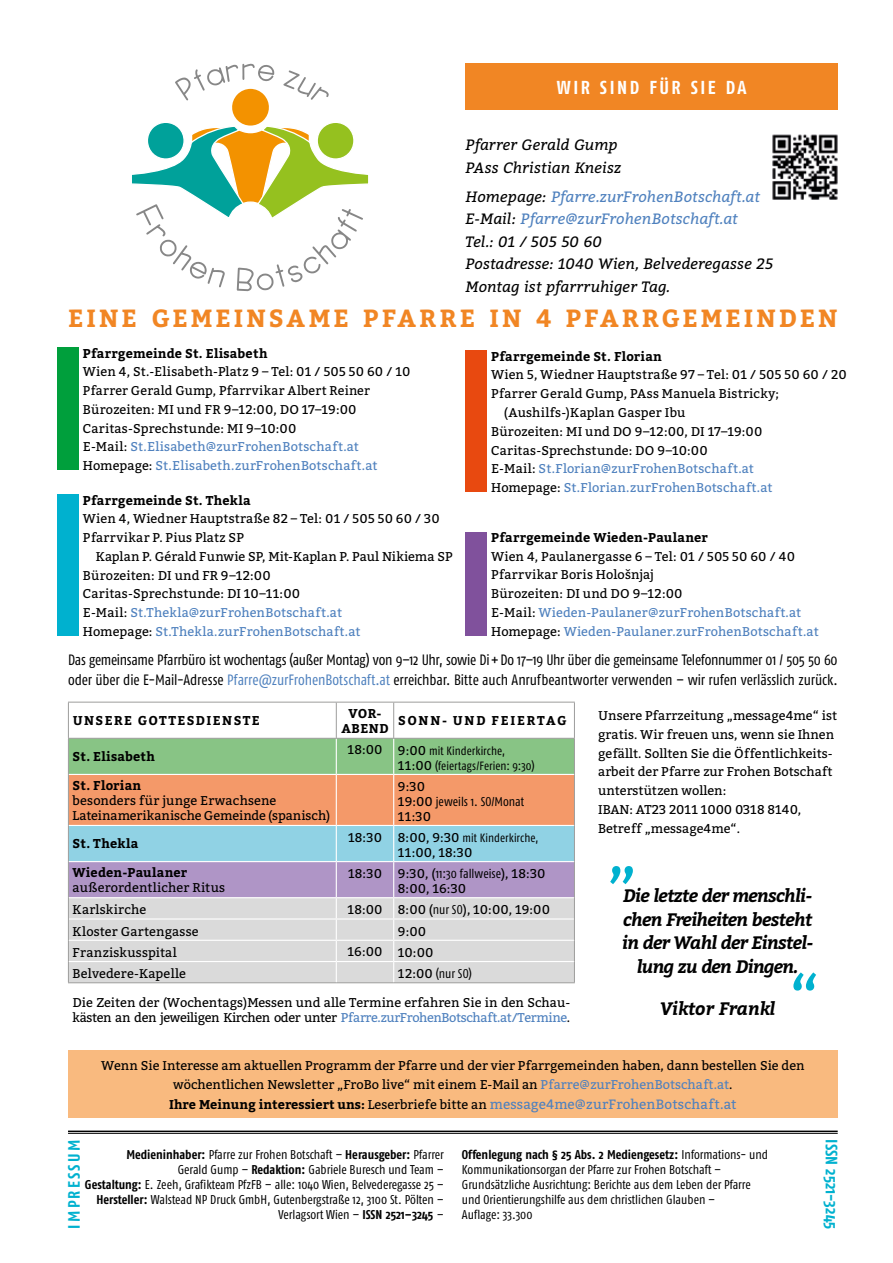
<style>
.page{position:relative;width:893px;height:1263px;background:#fff}
.page>*{position:absolute;margin:0;border:0;box-sizing:border-box;transform-origin:0 0}
.t1{font:700 24.75px "Bitter";letter-spacing:.12em;color:#f18624}
.t2{font:700 18.75px "Fago Co";letter-spacing:.135em;color:#fff}
.t3{font:italic 700 18px/23.7px "Bitter";letter-spacing:-.04em;color:#000;text-align:center}
.t4{font:italic 700 18px "Bitter";color:#000}
.t5{font:700 16.5px "Fago Co";letter-spacing:.01em;color:#00b1cf}
.t6{font:700 16.5px "Fago Co";letter-spacing:.135em;color:#00b1cf}
.t7{font:15px/19.5px "Fago Co";letter-spacing:-.01em;color:#000}
.t8{font:italic 15px/22.5px "Bitter";letter-spacing:.005em;color:#000}
.t9{font:13.5px "Bitter";letter-spacing:.01em;color:#4f81be}
.t10{font:12.75px/18.8px "Bitter";color:#000}
.t11{font:12.75px/15px "Fago Co";color:#000;text-align:right}
.t12{font:700 12.75px/15px "Bitter";letter-spacing:.015em;color:#000;text-align:center}
.t13{font:12.75px/15px "Bitter";letter-spacing:-.03em;color:#000}
.t14{font:12.75px "Bitter";letter-spacing:.015em;color:#4f81be}
.t15{font:12.75px "Bitter";letter-spacing:.02em;color:#000}
.t16{font:700 12.75px "Bitter";letter-spacing:.11em;color:#000}
.t17{font:700 12.75px "Bitter";letter-spacing:.135em;color:#000}
.t18{font:12px/15px "Fago Co";letter-spacing:.005em;color:#000}
.s1{color:#4f81be}
.s2{color:#000}
.s3{font-family:"Bitter";font-size:12.75px}
.s4{font-family:"Bitter"}
.s5{font-family:"Fago Co"}
.s6{font-weight:700;font-size:12.75px;color:#000}
.s7{font-size:12.75px;color:#000}
.s8{font-weight:700}
</style>
<div class="page">
<div style="left:466px;top:64px;width:372px;height:46px;background:#f18624"></div>
<div style="left:57px;top:348px;width:22px;height:122px;background:#009f3c"></div>
<div style="left:466px;top:351px;width:21px;height:141px;background:#e84910"></div>
<div style="left:57px;top:495px;width:22px;height:141px;background:#00b1cf"></div>
<div style="left:466px;top:532px;width:21px;height:104px;background:#80519c"></div>
<svg style="left:132px;top:64px;width:237px;height:227px"></svg>
<hr style="left:68px;top:1130px;width:770px;height:2px;background:#000">
<hr style="left:68px;top:1133px;width:770px;height:1px;background:#000">
<div style="left:68px;top:1050px;width:770px;height:67px;background:#f9ba7f"></div>
<svg style="left:610px;top:866px;width:23px;height:18px"></svg>
<svg style="left:793px;top:972px;width:23px;height:18px"></svg>
<hr style="left:68px;top:702px;width:268px;height:1px;background:#9d9d9c">
<hr style="left:68px;top:702px;width:1px;height:36px;background:#9d9d9c">
<hr style="left:336px;top:702px;width:58px;height:1px;background:#9d9d9c">
<hr style="left:336px;top:702px;width:1px;height:36px;background:#9d9d9c">
<hr style="left:394px;top:702px;width:181px;height:1px;background:#9d9d9c">
<hr style="left:393px;top:702px;width:1px;height:36px;background:#9d9d9c">
<hr style="left:574px;top:702px;width:1px;height:36px;background:#9d9d9c">
<svg style="left:68px;top:738px;width:507px;height:245px;background:#c3bfb6"></svg>
<img style="left:772px;top:134px;width:66px;height:66px">
<h2 class="t2" style="left:557px;top:76px;width:191px">WIR SIND FÜR SIE DA</h2>
<p class="t8" style="left:466px;top:133px;width:157px">Pfarrer Gerald Gump<br>PAss Christian Kneisz</p>
<p class="t8" style="left:466px;top:184px;width:309px">Homepage: <span class="s1">Pfarre.zurFrohenBotschaft.at </span>E-Mail: <span class="s1">Pfarre@zurFrohenBotschaft.at<br></span>Tel.: 01 / 505 50 60<br>Postadresse: 1040 Wien, Belvederegasse 25<br>Montag ist pfarrruhiger Tag.</p>
<h1 class="t1" style="left:68px;top:299px;width:771px">EINE GEMEINSAME PFARRE IN 4 PFARRGEMEINDEN</h1>
<p class="t12" style="left:83px;top:345px;width:186px">Pfarrgemeinde St. Elisabeth</p>
<p class="t10" style="left:83px;top:363px;width:329px">Wien 4, St.-Elisabeth-Platz 9 – Tel: 01 / 505 50 60 / 10<br>Pfarrer Gerald Gump, Pfarrvikar Albert Reiner Bürozeiten: MI und FR 9–12:00, DO 17–19:00<br>Caritas-Sprechstunde: MI 9–10:00<br>E-Mail: <span class="s1">St.Elisabeth@zurFrohenBotschaft.at </span>Homepage: <span class="s1">St.Elisabeth.zurFrohenBotschaft.at</span></p>
<p class="t12" style="left:491px;top:348px;width:172px">Pfarrgemeinde St. Florian</p>
<p class="t10" style="left:491px;top:366px;width:357px">Wien 5, Wiedner Hauptstraße 97 – Tel: 01 / 505 50 60 / 20</p>
<p class="t15" style="left:491px;top:386px;width:289px">Pfarrer Gerald Gump, PAss Manuela Bistricky;</p>
<p class="t10" style="left:504px;top:403px;width:183px">(Aushilfs-)Kaplan Gasper Ibu</p>
<p class="t10" style="left:491px;top:422px;width:273px">Bürozeiten: MI und DO 9–12:00, DI 17–19:00</p>
<p class="t10" style="left:491px;top:441px;width:218px">Caritas-Sprechstunde: DO 9–10:00</p>
<p class="t14" style="left:491px;top:461px;width:264px"><span class="s2">E-Mail:</span> St.Florian@zurFrohenBotschaft.at</p>
<p class="t14" style="left:491px;top:480px;width:283px"><span class="s2">Homepage:</span> St.Florian.zurFrohenBotschaft.at</p>
<p class="t12" style="left:83px;top:492px;width:169px">Pfarrgemeinde St. Thekla</p>
<p class="t10" style="left:83px;top:510px;width:358px">Wien 4, Wiedner Hauptstraße 82 – Tel: 01 / 505 50 60 / 30<br>Pfarrvikar P. Pius Platz SP</p>
<p class="t10" style="left:83px;top:547px;width:371px;text-indent:13px">Kaplan P. Gérald Funwie SP, Mit-Kaplan P. Paul Nikiema SP Bürozeiten: DI und FR 9–12:00<br>Caritas-Sprechstunde: DI 10–11:00<br>E-Mail: <span class="s1">St.Thekla@zurFrohenBotschaft.at<br></span>Homepage: <span class="s1">St.Thekla.zurFrohenBotschaft.at</span></p>
<p class="t12" style="left:491px;top:529px;width:218px">Pfarrgemeinde Wieden-Paulaner</p>
<p class="t10" style="left:491px;top:547px;width:329px">Wien 4, Paulanergasse 6 – Tel: 01 / 505 50 60 / 40<br>Pfarrvikar Boris Hološnjaj<br>Bürozeiten: DI und DO 9–12:00<br>E-Mail: <span class="s1">Wieden-Paulaner@zurFrohenBotschaft.at </span>Homepage: <span class="s1">Wieden-Paulaner.zurFrohenBotschaft.at</span></p>
<p class="t7" style="left:68px;top:650px;width:771px">Das gemeinsame Pfarrbüro ist wochentags (außer Montag) von 9–12 Uhr, sowie Di+Do 17–19 Uhr über die gemeinsame Telefonnummer 01 / 505 50 60 oder über die E-Mail-Adresse <span class="s1">Pfarre@zurFrohenBotschaft.at</span> erreichbar. Bitte auch Anrufbeantworter verwenden – wir rufen verlässlich zurück.</p>
<p class="t16" style="left:73px;top:711px;width:189px">UNSERE GOTTESDIENSTE</p>
<p class="t12" style="left:341px;top:705px;width:49px">VOR-<br>ABEND</p>
<p class="t17" style="left:398px;top:711px;width:170px">SONN- UND FEIERTAG</p>
<p class="t12" style="left:73px;top:749px;width:84px">St. Elisabeth</p>
<p class="t18" style="left:398px;top:743px;width:138px;text-indent:-50px"><span class="s3">18:00 9:00</span> mit Kinderkirche,<br><span class="s3">11:00</span> (feiertags/Ferien: 9:30)</p>
<p class="t12" style="left:73px;top:777px;width:70px">St. Florian</p>
<p class="t10" style="left:73px;top:793px;width:259px;line-height:15px">besonders für junge Erwachsene<br>Lateinamerikanische Gemeinde (spanisch)</p>
<p class="t10" style="left:398px;top:777px;width:29px">9:30</p>
<p class="t11" style="left:398px;top:794px;width:128px"><span class="s4">19:00</span> jeweils 1. SO/Monat</p>
<p class="t10" style="left:398px;top:807px;width:35px">11:30</p>
<p class="t12" style="left:73px;top:836px;width:67px">St. Thekla</p>
<p class="t12" style="left:73px;top:865px;width:116px">Wieden-Paulaner</p>
<p class="t10" style="left:73px;top:878px;width:154px">außerordentlicher Ritus</p>
<p class="t10" style="left:348px;top:828px;width:35px">18:30</p>
<p class="t18" style="left:398px;top:830px;width:142px"><span class="s3">8:00, 9:30</span> mit Kinderkirche,</p>
<p class="t10" style="left:398px;top:843px;width:76px">11:00, 18:30</p>
<p class="t10" style="left:348px;top:864px;width:35px">18:30</p>
<p class="t11" style="left:398px;top:866px;width:149px"><span class="s4">9:30, (</span>11:30 fallweise<span class="s4">), 18:30</span></p>
<p class="t10" style="left:398px;top:879px;width:70px">8:00, 16:30</p>
<p class="t15" style="left:73px;top:902px;width:75px">Karlskirche</p>
<p class="t15" style="left:347px;top:902px;width:204px">18:00 8:00 (<span class="s5">nur SO</span>), 10:00, 19:00</p>
<p class="t10" style="left:73px;top:922px;width:128px">Kloster Gartengasse</p>
<p class="t10" style="left:398px;top:922px;width:30px">9:00</p>
<p class="t10" style="left:73px;top:943px;width:106px">Franziskusspital</p>
<p class="t10" style="left:348px;top:943px;width:87px">16:00 10:00</p>
<p class="t10" style="left:73px;top:964px;width:115px">Belvedere-Kapelle</p>
<p class="t11" style="left:398px;top:966px;width:75px"><span class="s4">12:00</span> (nur SO)</p>
<p class="t13" style="left:73px;top:995px;width:499px">Die Zeiten der (Wochentags)Messen und alle Termine erfahren Sie in den Schau&shy;kästen an den jeweiligen Kirchen oder unter <span class="s1">Pfarre.zurFrohenBotschaft.at/Termine</span>.</p>
<p class="t10" style="left:598px;top:706px;width:240px">Unsere Pfarrzeitung „message4me“ ist gratis. Wir freuen uns, wenn sie Ihnen gefällt. Sollten Sie die Öffentlichkeits&shy;arbeit der Pfarre zur Frohen Botschaft unterstützen wollen:<br>IBAN: AT23 2011 1000 0318 8140, Betreff „message4me“.</p>
<h3 class="t3" style="left:622px;top:883px;width:193px">Die letzte der menschli&shy;chen Freiheiten besteht in der Wahl der Einstel&shy;lung zu den Dingen.</h3>
<h3 class="t4" style="left:660px;top:995px;width:117px">Viktor Frankl</h3>
<p class="t10" style="left:101px;top:1057px;width:705px;text-align:center">Wenn Sie Interesse am aktuellen Programm der Pfarre und der vier Pfarrgemeinden haben, dann bestellen Sie den wöchentlichen Newsletter „FroBo live“ mit einem E-Mail an <span class="s1">Pfarre@zurFrohenBotschaft.at</span>.</p>
<p class="t9" style="left:169px;top:1096px;width:569px"><span class="s6">Ihre Meinung interessiert uns:</span> <span class="s7">Leserbriefe bitte an</span> message4me@zurFrohenBotschaft.at</p>
<p class="t6" style="left:64px;top:1228px;width:90px;rotate:-90deg">IMPRESSUM</p>
<p class="t5" style="left:841px;top:1139px;width:91px;rotate:90deg">ISSN 2521-3245</p>
<p class="t11" style="left:85px;top:1147px;width:360px"><span class="s8">Medieninhaber:</span> Pfarre zur Frohen Botschaft – <span class="s8">Herausgeber:</span> Pfarrer<br>Gerald Gump – <span class="s8">Redaktion:</span> Gabriele Buresch und Team –<br><span class="s8">Gestaltung:</span> E. Zeeh, Grafikteam PfzFB – alle: 1040 Wien, Belvederegasse 25 – <span class="s8">Hersteller:</span> Walstead NP Druck GmbH, Gutenbergstraße 12, 3100 St. Pölten – Verlagsort Wien – <span class="s8">ISSN 2521–3245</span> –</p>
<p class="t11" style="left:462px;top:1147px;width:308px;text-align:left"><span class="s8">Offenlegung nach § 25 Abs. 2 Mediengesetz:</span> Informations- und Kommunikationsorgan der Pfarre zur Frohen Botschaft – Grundsätzliche Ausrichtung: Berichte aus dem Leben der Pfarre und Orientierungshilfe aus dem christlichen Glauben –<br>Auflage: 33.300</p>
</div>
